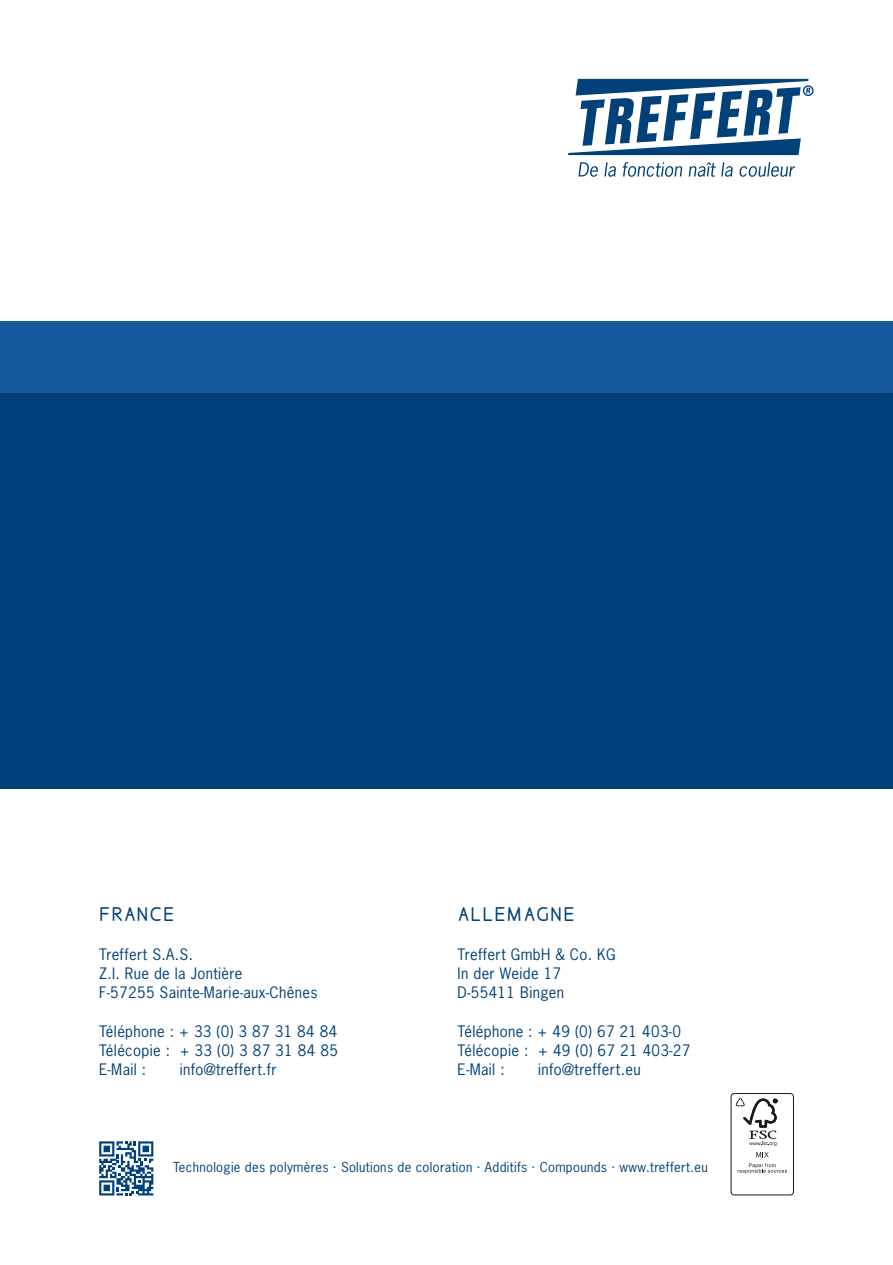
<style>
.page{position:relative;width:893px;height:1265px;background:#fff}
.page>*{position:absolute;margin:0;border:0;box-sizing:border-box;transform-origin:0 0}
.t1{font:500 21px "Designio";letter-spacing:.05em;color:#004179}
.t2{font:14.88px/19.2px "News Gothic Std";letter-spacing:.025em;color:#004179}
.t3{font:12.95px "News Gothic Std";letter-spacing:.025em;color:#004179}
</style>
<div class="page">
<div style="left:0;top:322px;width:893px;height:71px;background:#15599f"></div>
<div style="left:0;top:393px;width:893px;height:395px;background:#004179"></div>
<svg style="left:99px;top:1141px;width:54px;height:54px"></svg>
<div style="left:803px;top:85px;width:11px;height:11px;border:1px solid #004179;border-radius:50%"></div>
<svg style="left:568px;top:79px;width:242px;height:76px"></svg>
<svg style="left:578px;top:162px;width:217px;height:15px"></svg>
<svg style="left:736px;top:1098px;width:41px;height:48px"></svg>
<svg style="left:756px;top:1152px;width:13px;height:5px"></svg>
<svg style="left:738px;top:1163px;width:49px;height:11px"></svg>
<div style="left:731px;top:1093px;width:63px;height:102px;border:1px solid #1a1a18;border-radius:3px"></div>
<h1 class="t1" style="left:99px;top:904px;width:77px">FRANCE</h1>
<p class="t2" style="left:99px;top:945px;width:220px">Treffert S.A.S.<br>Z.I. Rue de la Jontière<br>F-57255 Sainte-Marie-aux-Chênes</p>
<p class="t2" style="left:99px;top:1022px;width:240px;text-align:justify">Téléphone : + 33 (0) 3 87 31 84 84<br>Télécopie : + 33 (0) 3 87 31 84 85<br>E-Mail :</p>
<p class="t2" style="left:180px;top:1060px;width:98px">info@treffert.fr</p>
<h1 class="t1" style="left:458px;top:904px;width:119px">ALLEMAGNE</h1>
<p class="t2" style="left:458px;top:945px;width:159px">Treffert GmbH &amp; Co. KG<br>In der Weide 17<br>D-55411 Bingen</p>
<p class="t2" style="left:458px;top:1022px;width:234px">Téléphone : + 49 (0) 67 21 403-0<br>Télécopie : + 49 (0) 67 21 403-27<br>E-Mail :</p>
<p class="t2" style="left:538px;top:1060px;width:104px">info@treffert.eu</p>
<p class="t3" style="left:173px;top:1158px;width:536px">Technologie des polymères . Solutions de coloration . Additifs . Compounds . www.treffert.eu</p>
</div>
